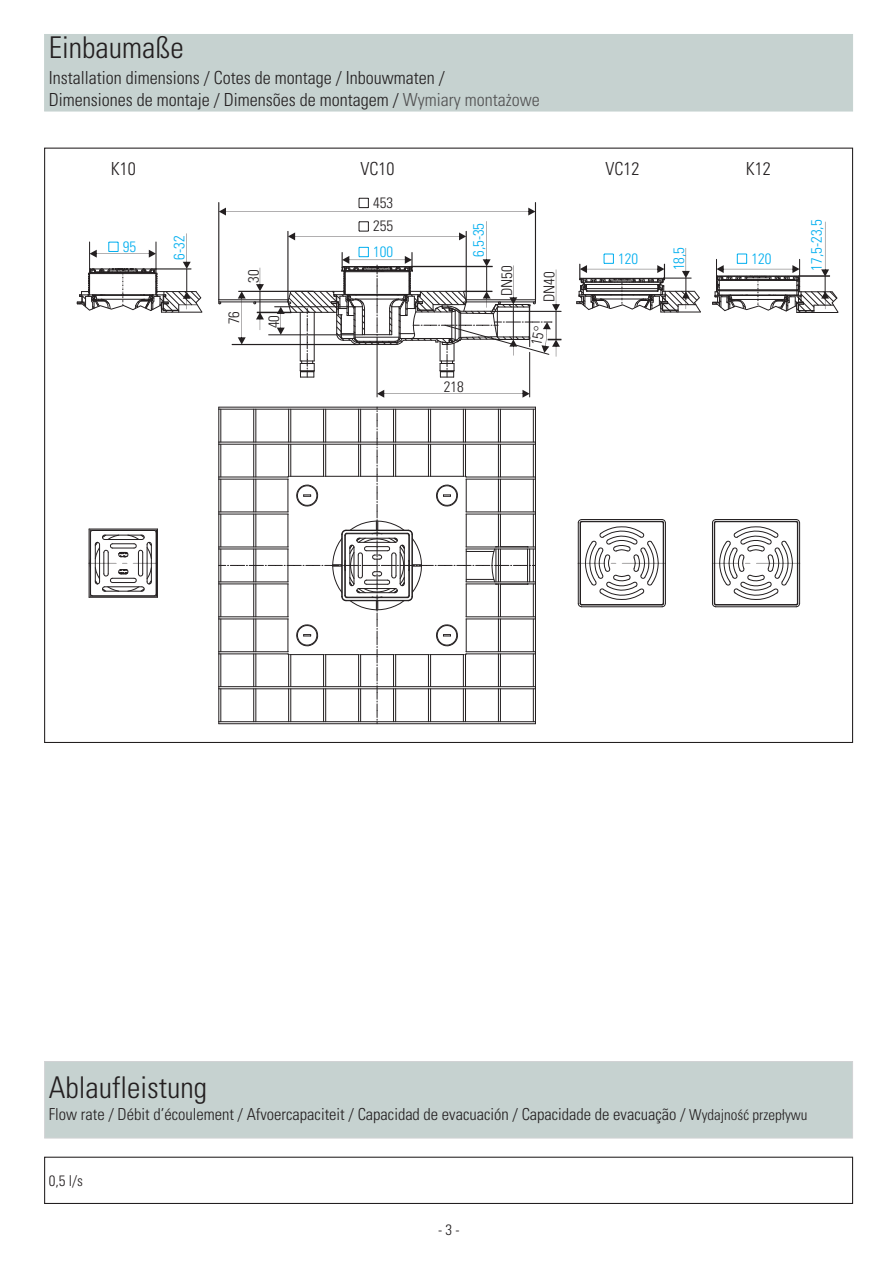
<style>
.page{position:relative;width:893px;height:1263px;background:#fff}
.page>*{position:absolute;margin:0;border:0;box-sizing:border-box;transform-origin:0 0}
.t1{font:30px "Univers Com 47 Light Cond";color:#231f20}
.t2{font:18px/22.4px "Univers Com 47 Light Cond";color:#231f20}
.t3{font:16.5px "Univers Com 47 Light Cond";color:#231f20}
.t4{font:15px "Univers Com 47 Light Cond";color:#00aeef}
.t5{font:15px/23.1px "Univers Com 47 Light Cond";color:#231f20}
.s1{color:#525253}
.s2{font-size:15px}
</style>
<div class="page">
<hr style="left:157px;top:529px;width:1px;height:34px;background:#231f20">
<hr style="left:89px;top:529px;width:68px;height:1px;background:#231f20">
<hr style="left:157px;top:563px;width:1px;height:34px;background:#231f20">
<hr style="left:89px;top:597px;width:68px;height:1px;background:#231f20">
<svg style="left:89px;top:530px;width:68px;height:67px"></svg>
<svg style="left:377px;top:390px;width:153px;height:8px"></svg>
<hr style="left:529px;top:352px;width:1px;height:45px;background:#231f20">
<hr style="left:377px;top:344px;width:1px;height:53px;background:#231f20">
<svg style="left:218px;top:407px;width:318px;height:317px"></svg>
<svg style="left:577px;top:519px;width:89px;height:89px"></svg>
<svg style="left:712px;top:519px;width:88px;height:89px"></svg>
<div style="left:44px;top:34px;width:809px;height:77px;background:#c6d2d0"></div>
<svg style="left:77px;top:233px;width:126px;height:80px"></svg>
<svg style="left:576px;top:248px;width:125px;height:65px"></svg>
<svg style="left:712px;top:222px;width:127px;height:91px"></svg>
<div style="left:44px;top:1061px;width:809px;height:77px;background:#c6d2d0;border:1px solid #d1d2d4"></div>
<div style="left:44px;top:1157px;width:809px;height:47px;border:1px solid #231f20"></div>
<svg style="left:218px;top:198px;width:343px;height:180px"></svg>
<h1 class="t1" style="left:49px;top:37px;width:136px">Einbaumaße</h1>
<p class="t2" style="left:49px;top:68px;width:492px">Installation dimensions / Cotes de montage / Inbouwmaten /<br>Dimensiones de montaje / Dimensões de montagem / <span class="s1">Wymiary montażowe</span></p>
<p class="t2" style="left:111px;top:159px;width:26px">K10</p>
<p class="t2" style="left:360px;top:159px;width:35px">VC10</p>
<p class="t2" style="left:605px;top:159px;width:35px">VC12</p>
<p class="t2" style="left:746px;top:159px;width:26px">K12</p>
<p class="t4" style="left:123px;top:241px;width:15px">95</p>
<p class="t4" style="left:174px;top:260px;width:26px;rotate:-90deg">6-32</p>
<p class="t5" style="left:244px;top:283px;width:15px;rotate:-90deg">30</p>
<p class="t5" style="left:224px;top:324px;width:15px;rotate:-90deg">76</p>
<p class="t5" style="left:264px;top:328px;width:15px;rotate:-90deg">40</p>
<p class="t5" style="left:373px;top:193px;width:22px">453<br>255</p>
<p class="t4" style="left:373px;top:247px;width:21px">100</p>
<p class="t4" style="left:473px;top:257px;width:36px;rotate:-90deg">6,5-35</p>
<p class="t5" style="left:497px;top:296px;width:32px;rotate:-90deg">DN50</p>
<p class="t5" style="left:540px;top:302px;width:32px;rotate:-90deg">DN40</p>
<p class="t5" style="left:444px;top:377px;width:21px">218</p>
<p class="t4" style="left:618px;top:253px;width:21px">120</p>
<p class="t4" style="left:673px;top:270px;width:25px;rotate:-90deg">18,5</p>
<p class="t4" style="left:751px;top:253px;width:21px">120</p>
<p class="t4" style="left:811px;top:271px;width:52px;rotate:-90deg">17,5-23,5</p>
<h1 class="t1" style="left:49px;top:1076px;width:160px">Ablaufleistung</h1>
<p class="t3" style="left:49px;top:1108px;width:760px">Flow rate / Débit d’écoulement / Afvoercapaciteit / Capacidad de evacuación / Capacidade de evacuação / <span class="s2">Wydajność przepływu</span></p>
<p class="t5" style="left:49px;top:1171px;width:36px">0,5 l/s</p>
<p class="t5" style="left:438px;top:1220px;width:23px">- 3 -</p>
</div>
